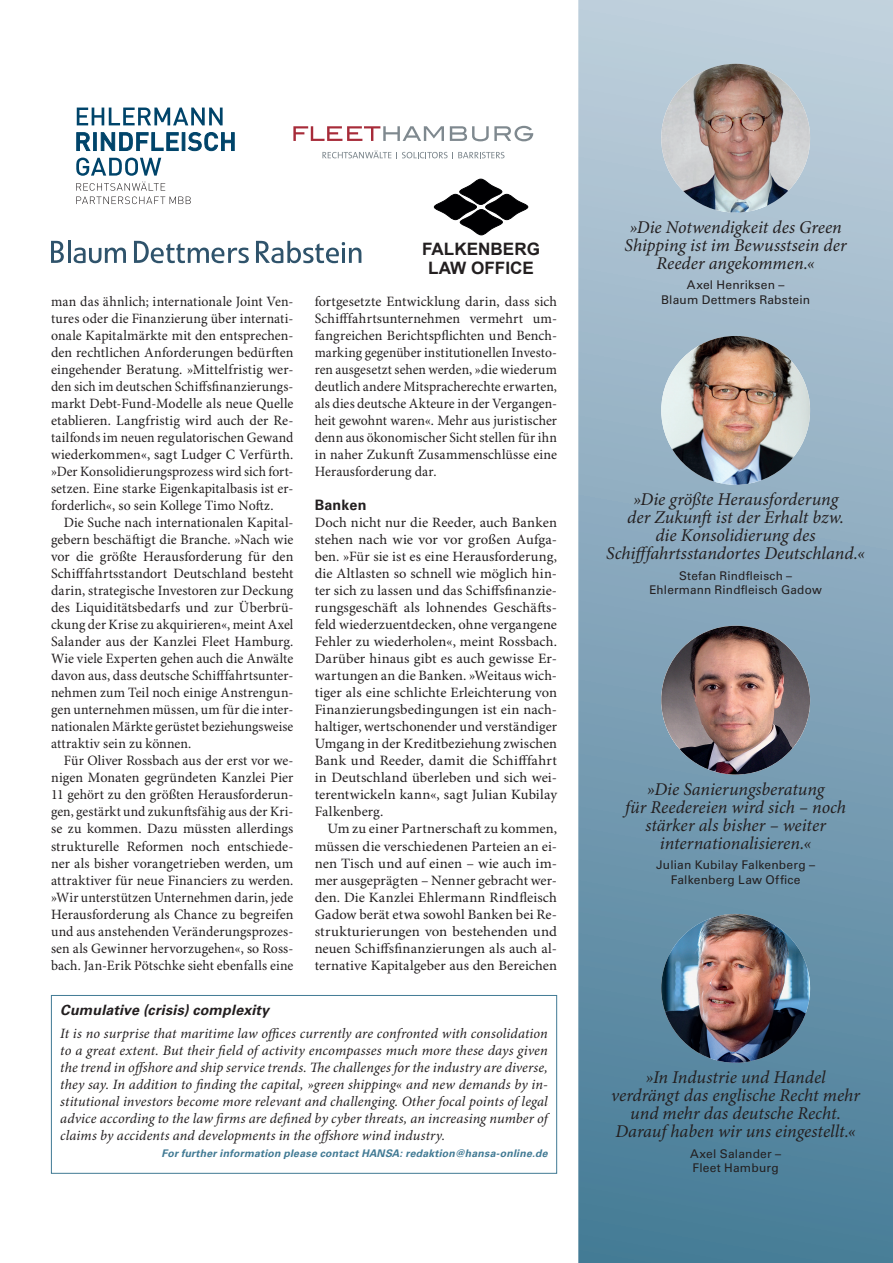
<style>
.page{position:relative;width:893px;height:1263px;background:#fff}
.page>*{position:absolute;margin:0;border:0;box-sizing:border-box;transform-origin:0 0}
.t1{font:italic 18px/18px "Minion Pro";letter-spacing:-.005em;color:#231f20;text-align:center}
.t2{font:700 17.1px/18.6px "Arial";color:#231f20;text-align:center}
.t3{font:700 14.4px "Univers LT Std";letter-spacing:.01em;color:#231f20}
.t4{font:14.25px/17px "Minion Pro";letter-spacing:.005em;color:#231f20;text-align:justify}
.t5{font:italic 14.25px/17px "Minion Pro";letter-spacing:.01em;color:#231f20;text-align:justify}
.t6{font:italic 700 14.25px "Univers LT Std";letter-spacing:.015em;color:#231f20}
.t7{font:12px/14.2px "Univers LT Std";letter-spacing:.015em;color:#231f20;text-align:center}
.t8{font:italic 700 10.5px "Univers LT Std";letter-spacing:.02em;color:#417a94}
</style>
<div class="page">
<svg style="left:578px;top:0;width:315px;height:1263px;background:#83a5b9"></svg>
<img style="left:661px;top:64px;width:149px;height:149px;border-radius:74px">
<img style="left:661px;top:336px;width:149px;height:149px;border-radius:74px">
<img style="left:661px;top:914px;width:149px;height:149px;border-radius:74px">
<img style="left:661px;top:626px;width:149px;height:99px">
<img style="left:665px;top:725px;width:141px;height:49px">
<div style="left:51px;top:995px;width:506px;height:179px;border:1px solid #417a94"></div>
<svg style="left:51px;top:241px;width:13px;height:22px"></svg>
<hr style="left:68px;top:241px;width:3px;height:22px;background:#2f536b">
<svg style="left:74px;top:248px;width:52px;height:15px"></svg>
<svg style="left:134px;top:241px;width:115px;height:22px"></svg>
<svg style="left:256px;top:241px;width:105px;height:22px"></svg>
<svg style="left:76px;top:182px;width:115px;height:22px"></svg>
<svg style="left:76px;top:158px;width:85px;height:18px"></svg>
<svg style="left:76px;top:132px;width:158px;height:19px"></svg>
<svg style="left:77px;top:108px;width:146px;height:17px"></svg>
<svg style="left:434px;top:179px;width:94px;height:56px"></svg>
<svg style="left:293px;top:126px;width:151px;height:15px"></svg>
<svg style="left:450px;top:126px;width:83px;height:15px"></svg>
<svg style="left:322px;top:150px;width:69px;height:8px"></svg>
<svg style="left:402px;top:152px;width:103px;height:6px"></svg>
<p class="t4" style="left:51px;top:294px;width:244px">man das ähnlich; internationale Joint Ven&shy;tures oder die Finanzierung über internati&shy;onale Kapitalmärkte mit den entsprechen&shy;den rechtlichen Anforderungen bedürften eingehender Beratung. »Mittelfristig wer&shy;den sich im deutschen Schiffsfinanzierungs&shy;markt Debt-Fund-Modelle als neue Quelle etablieren. Langfristig wird auch der Re&shy;tailfonds im neuen regulatorischen Gewand wiederkommen«, sagt Ludger C Verfürth. »Der Konsolidierungsprozess wird sich fort&shy;setzen. Eine starke Eigenkapitalbasis ist er&shy;forderlich«, so sein Kollege Timo Noftz.</p>
<p class="t4" style="left:51px;top:515px;width:244px;text-indent:13px">Die Suche nach internationalen Kapital&shy;gebern beschäftigt die Branche. »Nach wie vor die größte Herausforderung für den Schifffahrtsstandort Deutschland besteht darin, strategische Investoren zur Deckung des Liquiditätsbedarfs und zur Überbrü&shy;ckung der Krise zu akquirieren«, meint Axel Salander aus der Kanzlei Fleet Hamburg.<br>Wie viele Experten gehen auch die Anwälte davon aus, dass deutsche Schifffahrtsunter&shy;nehmen zum Teil noch einige Anstrengun&shy;gen unternehmen müssen, um für die inter&shy;nationalen Märkte gerüstet beziehungsweise attraktiv sein zu können.</p>
<p class="t4" style="left:51px;top:753px;width:244px;text-indent:13px">Für Oliver Rossbach aus der erst vor we&shy;nigen Monaten gegründeten Kanzlei Pier 11 gehört zu den größten Herausforderun&shy;gen, gestärkt und zukunftsfähig aus der Kri&shy;se zu kommen. Dazu müssten allerdings strukturelle Reformen noch entschiede&shy;ner als bisher vorangetrieben werden, um attraktiver für neue Financiers zu werden. »Wir unterstützen Unternehmen darin, jede Herausforderung als Chance zu begreifen und aus anstehenden Veränderungsprozes&shy;sen als Gewinner hervorzugehen«, so Ross&shy;bach. Jan-Erik Pötschke sieht ebenfalls eine</p>
<p class="t2" style="left:422px;top:240px;width:119px">FALKENBERG<br>LAW OFFICE</p>
<p class="t4" style="left:315px;top:294px;width:244px">fortgesetzte Entwicklung darin, dass sich Schifffahrtsunternehmen vermehrt um&shy;fangreichen Berichtspflichten und Bench&shy;marking gegenüber institutionellen Investo&shy;ren ausgesetzt sehen werden, »die wiederum deutlich andere Mitspracherechte erwarten, als dies deutsche Akteure in der Vergangen&shy;heit gewohnt waren«. Mehr aus juristischer denn aus ökonomischer Sicht stellen für ihn in naher Zukunft Zusammenschlüsse eine Herausforderung dar.</p>
<p class="t3" style="left:315px;top:497px;width:53px">Banken</p>
<p class="t4" style="left:315px;top:515px;width:244px">Doch nicht nur die Reeder, auch Banken stehen nach wie vor vor großen Aufga&shy;ben. »Für sie ist es eine Herausforderung, die Altlasten so schnell wie möglich hin&shy;ter sich zu lassen und das Schiffsfinanzie&shy;rungsgeschäft als lohnendes Geschäfts&shy;feld wiederzuentdecken, ohne vergangene Fehler zu wiederholen«, meint Rossbach.<br>Darüber hinaus gibt es auch gewisse Er&shy;wartungen an die Banken. »Weitaus wich&shy;tiger als eine schlichte Erleichterung von Finanzierungsbedingungen ist ein nach&shy;haltiger, wertschonender und verständiger Umgang in der Kreditbeziehung zwischen Bank und Reeder, damit die Schifffahrt in Deutschland überleben und sich wei&shy;terentwickeln kann«, sagt Julian Kubilay Falkenberg.</p>
<p class="t4" style="left:315px;top:821px;width:244px;text-indent:13px">Um zu einer Partnerschaft zu kommen, müssen die verschiedenen Parteien an ei&shy;nen Tisch und auf einen – wie auch im&shy;mer ausgeprägten – Nenner gebracht wer&shy;den. Die Kanzlei Ehlermann Rindfleisch Gadow berät etwa sowohl Banken bei Re&shy;strukturierungen von bestehenden und neuen Schiffsfinanzierungen als auch al&shy;ternative Kapitalgeber aus den Bereichen</p>
<p class="t6" style="left:60px;top:1001px;width:210px">Cumulative (crisis) complexity</p>
<p class="t5" style="left:60px;top:1025px;width:489px">It is no surprise that maritime law offices currently are confronted with consolidation to a great extent. But their field of activity encompasses much more these days given the trend in offshore and ship service trends. The challenges for the industry are diverse, they say. In addition to finding the capital, »green shipping« and new demands by in&shy;stitutional investors become more relevant and challenging. Other focal points of legal advice according to the law firms are defined by cyber threats, an increasing number of claims by accidents and developments in the offshore wind industry.</p>
<p class="t8" style="left:161px;top:1147px;width:388px">For further information please contact HANSA: redaktion@hansa-online.de</p>
<p class="t1" style="left:625px;top:219px;width:224px">»Die Notwendigkeit des Green<br>Shipping ist im Bewusstsein der<br>Reeder angekommen.«</p>
<p class="t7" style="left:661px;top:278px;width:151px">Axel Henriksen –<br>Blaum Dettmers Rabstein</p>
<p class="t1" style="left:606px;top:491px;width:260px">»Die größte Herausforderung<br>der Zukunft ist der Erhalt bzw.<br>die Konsolidierung des<br>Schifffahrtsstandortes Deutschland.«</p>
<p class="t7" style="left:649px;top:568px;width:174px">Stefan Rindfleisch –<br>Ehlermann Rindfleisch Gadow</p>
<p class="t1" style="left:625px;top:781px;width:223px">»Die Sanierungsberatung<br>für Reedereien wird sich – noch stärker als bisher – weiter internationalisieren.«</p>
<p class="t7" style="left:656px;top:858px;width:160px">Julian Kubilay Falkenberg –<br>Falkenberg Law Office</p>
<p class="t1" style="left:611px;top:1069px;width:250px">»In Industrie und Handel verdrängt das englische Recht mehr und mehr das deutsche Recht.<br>Darauf haben wir uns eingestellt.«</p>
<p class="t7" style="left:690px;top:1146px;width:92px;text-align:left">Axel Salander –<br>Fleet Hamburg</p>
</div>
